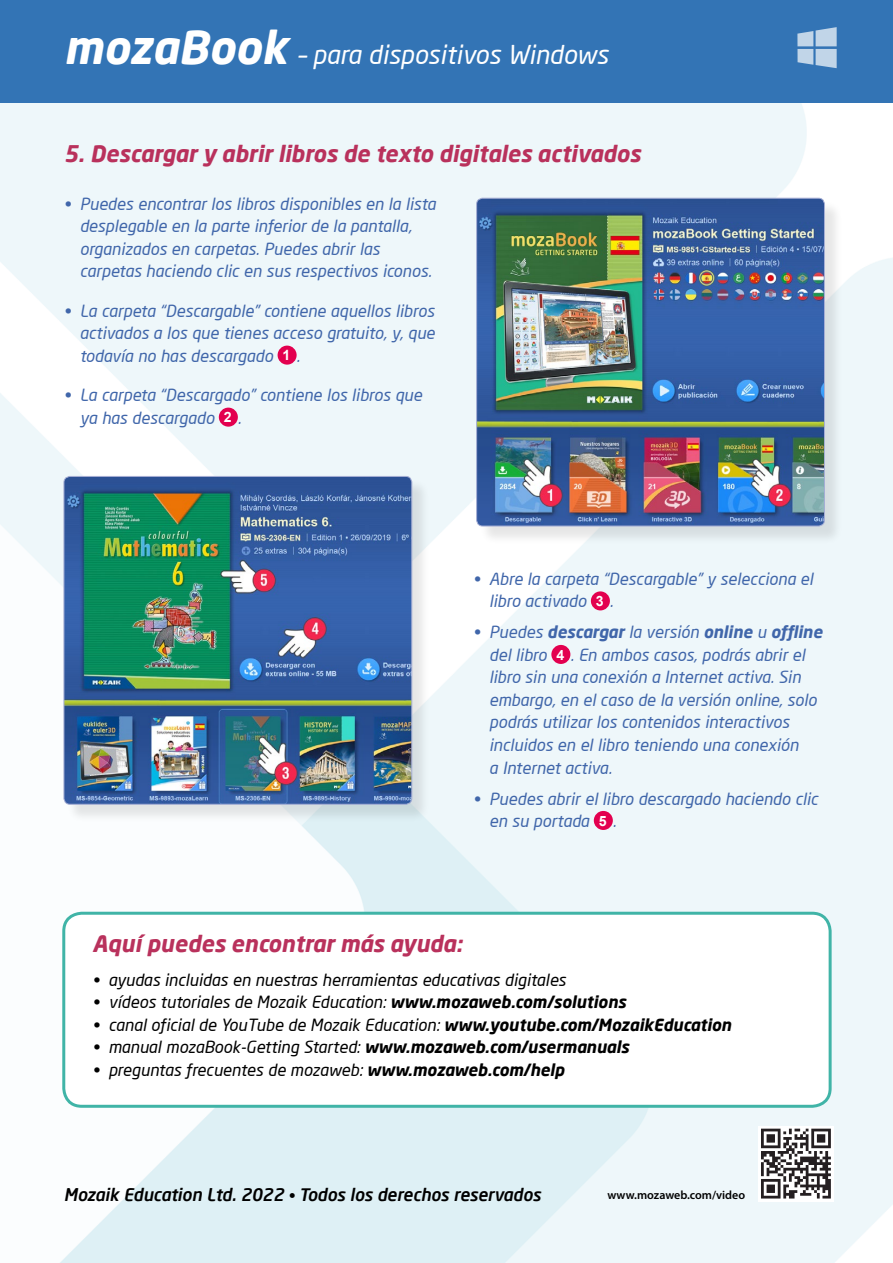
<style>
.page{position:relative;width:893px;height:1263px;background:#fff}
.page>*{position:absolute;margin:0;border:0;box-sizing:border-box;transform-origin:0 0}
.t1{font:italic 25.5px "Neo Sans Pro";color:#fff}
.t2{font:italic 700 22.5px "Neo Sans Pro";color:#b9315c}
.t3{font:italic 500 17.25px "Neo Sans Pro";letter-spacing:-.005em;color:#000}
.t4{font:italic 16.5px/22.5px "Neo Sans Pro";color:#4066aa}
.t5{font:italic 16.5px "Neo Sans Pro";color:#000}
.t6{font:600 12px "Myriad Pro";color:#000}
.s1{font-weight:700;font-size:45px}
.s2{font-family:"Arial";font-weight:700;font-style:normal;font-size:14.25px;color:#fff}
.s3{font-weight:700}
.s4{font-size:15px}
</style>
<div class="page">
<img style="left:0;top:102px;width:893px;height:1161px">
<div style="left:278px;top:346px;width:19px;height:19px;background:#e3004f;border-radius:50%"></div>
<div style="left:219px;top:408px;width:19px;height:19px;background:#e3004f;border-radius:50%"></div>
<div style="left:591px;top:591px;width:19px;height:19px;background:#e3004f;border-radius:50%"></div>
<div style="left:551px;top:645px;width:19px;height:19px;background:#e3004f;border-radius:50%"></div>
<div style="left:594px;top:811px;width:19px;height:19px;background:#e3004f;border-radius:50%"></div>
<div style="left:479px;top:200px;width:364px;height:345px;background:#000;opacity:.1"></div>
<img style="left:477px;top:198px;width:347px;height:328px">
<div style="left:476px;top:198px;width:349px;height:328px;border:1px solid #a5aed5;border-radius:6px"></div>
<div style="left:66px;top:478px;width:365px;height:345px;background:#000;opacity:.1"></div>
<img style="left:64px;top:476px;width:348px;height:328px">
<div style="left:64px;top:476px;width:348px;height:328px;border:1px solid #a5aed5;border-radius:6px"></div>
<svg style="left:758px;top:1126px;width:76px;height:75px"></svg>
<svg style="left:761px;top:1129px;width:70px;height:69px"></svg>
<div style="left:64px;top:913px;width:766px;height:193px;background:#fff;border-radius:18px"></div>
<div style="left:62px;top:912px;width:770px;height:196px;border:3px solid #40b4a7;border-radius:18px"></div>
<div style="left:0;top:0;width:893px;height:102px;background:#3374b5"></div>
<svg style="left:797px;top:27px;width:40px;height:41px"></svg>
<h1 class="t1" style="left:64px;top:39px;width:546px"><span class="s1">mozaBook</span> – para dispositivos Windows</h1>
<h2 class="t2" style="left:64px;top:139px;width:578px">5. Descargar y abrir libros de texto digitales activados</h2>
<p class="t4" style="left:80px;top:192px;width:358px;text-indent:-16px">• Puedes encontrar los libros disponibles en la lista desplegable en la parte inferior de la pantalla, organizados en carpetas. Puedes abrir las carpetas haciendo clic en sus respectivos iconos.</p>
<p class="t4" style="left:80px;top:299px;width:357px;text-align:justify;text-indent:-16px">• La carpeta “Descargable” contiene aquellos libros activados a los que tienes acceso gratuito, y, que todavía no has descargado <span class="s2">1</span> .</p>
<p class="t4" style="left:80px;top:384px;width:344px;text-indent:-16px">• La carpeta “Descargado” contiene los libros que ya has descargado <span class="s2">2</span> .</p>
<p class="t4" style="left:489px;top:567px;width:326px;text-indent:-16px">• Abre la carpeta “Descargable” y selecciona el libro activado <span class="s2">3</span> .</p>
<p class="t4" style="left:489px;top:621px;width:335px;text-indent:-16px">• Puedes <span class="s3">descargar</span> la versión <span class="s3">online</span> u <span class="s3">offline </span>del libro <span class="s2">4</span> . En ambos casos, podrás abrir el libro sin una conexión a Internet activa. Sin embargo, en el caso de la versión online, solo podrás utilizar los contenidos interactivos incluidos en el libro teniendo una conexión<br>a Internet activa.</p>
<p class="t4" style="left:489px;top:787px;width:330px;text-indent:-16px">• Puedes abrir el libro descargado haciendo clic en su portada <span class="s2">5</span> .</p>
<h2 class="t2" style="left:92px;top:929px;width:371px">Aquí puedes encontrar más ayuda:</h2>
<p class="t5" style="left:92px;top:970px;width:475px">• ayudas incluidas en nuestras herramientas educativas digitales</p>
<p class="t5" style="left:92px;top:992px;width:535px">• vídeos tutoriales de Mozaik Education: <span class="s3">www.mozaweb.com/solutions</span></p>
<p class="t5" style="left:92px;top:1015px;width:640px">• canal oficial de YouTube de Mozaik Education: <span class="s3">www.youtube.com/MozaikEducation</span></p>
<p class="t5" style="left:92px;top:1037px;width:538px">• manual mozaBook-Getting Started: <span class="s3">www.mozaweb.com/usermanuals</span></p>
<p class="t5" style="left:92px;top:1060px;width:473px">• preguntas frecuentes de mozaweb: <span class="s3">www.mozaweb.com/help</span></p>
<p class="t3" style="left:64px;top:1183px;width:479px">Mozaik Education Ltd. 2022 <span class="s4">•</span> Todos los derechos reservados</p>
<p class="t6" style="left:607px;top:1188px;width:139px">www.mozaweb.com/video</p>
</div>
